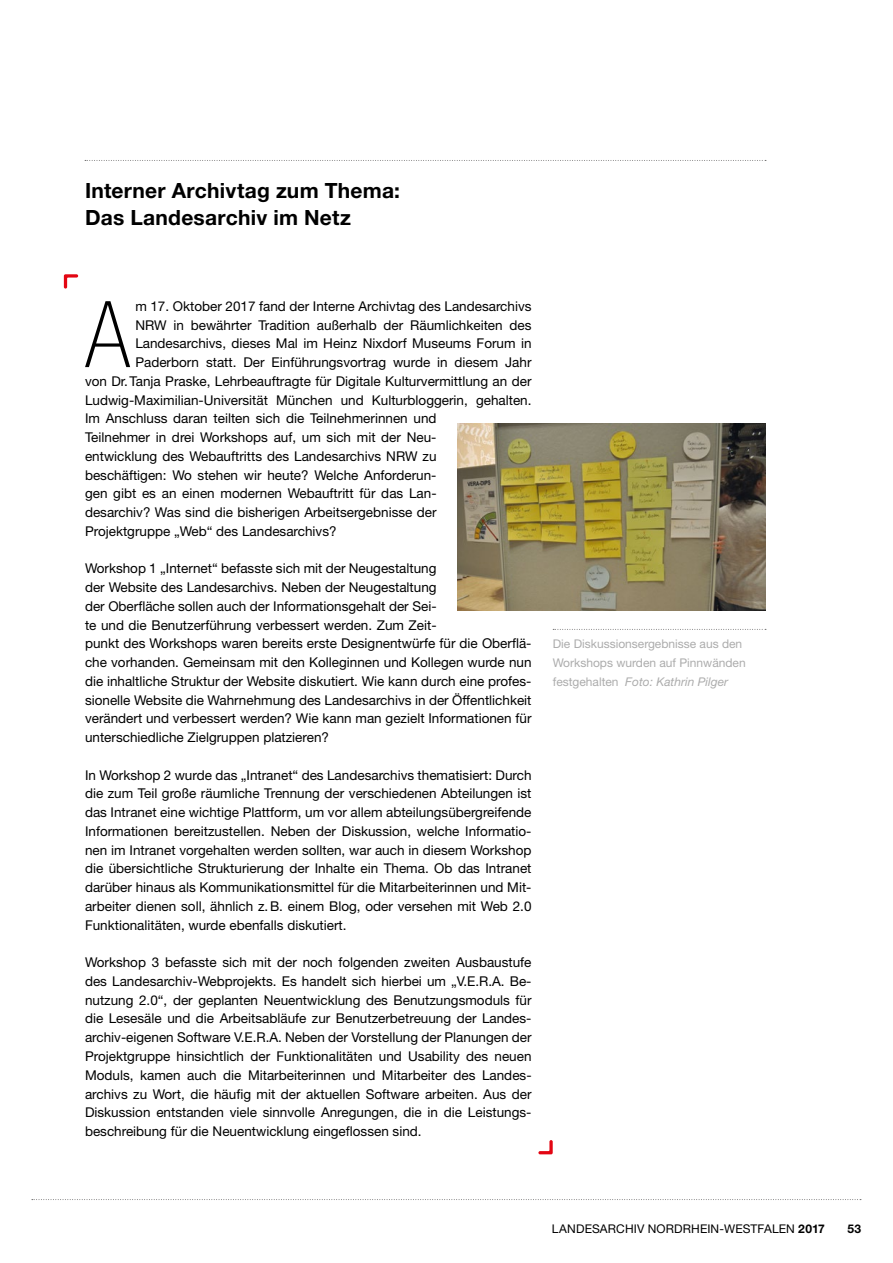
<style>
.page{position:relative;width:893px;height:1263px;background:#fff}
.page>*{position:absolute;margin:0;border:0;box-sizing:border-box;transform-origin:0 0}
.t1{font:100 condensed 92.25px "Helvetica Neue LT Std";color:#000}
.t2{font:700 21px/27px "Helvetica Neue LT Std";letter-spacing:.01em;color:#000}
.t3{font:13.5px/18.8px "Helvetica Neue LT Std";color:#000;text-align:justify}
.t4{font:12px/18.8px "Helvetica Neue LT Std";color:#acacac}
.t5{font:12px "Helvetica Neue LT Std";letter-spacing:.01em;color:#000}
.t6{font:700 12px "Helvetica Neue LT Std";color:#000}
.s1{font-style:italic}
.s2{font-weight:700}
</style>
<div class="page">
<svg style="left:32px;top:1199px;width:829px;height:1px"></svg>
<svg style="left:85px;top:160px;width:681px;height:1px"></svg>
<svg style="left:64px;top:274px;width:14px;height:15px"></svg>
<svg style="left:538px;top:1140px;width:15px;height:14px"></svg>
<img style="left:458px;top:424px;width:307px;height:187px">
<svg style="left:553px;top:629px;width:213px;height:1px"></svg>
<h2 class="t2" style="left:85px;top:177px;width:316px">Interner Archivtag zum Thema:<br>Das Landesarchiv im Netz</h2>
<h1 class="t1" style="left:85px;top:283px;width:46px">A</h1>
<p class="t3" style="left:135px;top:296px;width:398px">m 17. Oktober 2017 fand der Interne Archivtag des Landesarchivs</p>
<p class="t3" style="left:135px;top:315px;width:398px">NRW in bewährter Tradition außerhalb der Räumlichkeiten des</p>
<p class="t3" style="left:135px;top:334px;width:398px">Landesarchivs, dieses Mal im Heinz Nixdorf Museums Forum in</p>
<p class="t3" style="left:135px;top:353px;width:398px">Paderborn statt. Der Einführungsvortrag wurde in diesem Jahr</p>
<p class="t3" style="left:85px;top:371px;width:448px">von Dr.Tanja Praske, Lehrbeauftragte für Digitale Kulturvermittlung an der</p>
<p class="t3" style="left:85px;top:390px;width:448px">Ludwig-Maximilian-Universität München und Kulturbloggerin, gehalten.</p>
<p class="t3" style="left:85px;top:409px;width:353px">Im Anschluss daran teilten sich die Teilnehmerinnen und</p>
<p class="t3" style="left:85px;top:428px;width:353px">Teilnehmer in drei Workshops auf, um sich mit der Neu-</p>
<p class="t3" style="left:85px;top:446px;width:353px">entwicklung des Webauftritts des Landesarchivs NRW zu</p>
<p class="t3" style="left:85px;top:465px;width:353px">beschäftigen: Wo stehen wir heute? Welche Anforderun-</p>
<p class="t3" style="left:85px;top:484px;width:353px">gen gibt es an einen modernen Webauftritt für das Lan-</p>
<p class="t3" style="left:85px;top:503px;width:353px">desarchiv? Was sind die bisherigen Arbeitsergebnisse der</p>
<p class="t3" style="left:85px;top:521px;width:253px">Projektgruppe „Web“ des Landesarchivs?</p>
<p class="t3" style="left:85px;top:559px;width:448px;text-align:left">Workshop 1 „Internet“ befasste sich mit der Neugestaltung<br>der Website des Landesarchivs. Neben der Neugestaltung<br>der Oberfläche sollen auch der Informationsgehalt der Sei-<br>te und die Benutzerführung verbessert werden. Zum Zeit-<br>punkt des Workshops waren bereits erste Designentwürfe für die Oberflä&shy;che vorhanden. Gemeinsam mit den Kolleginnen und Kollegen wurde nun die inhaltliche Struktur der Website diskutiert. Wie kann durch eine profes&shy;sionelle Website die Wahrnehmung des Landesarchivs in der Öffentlichkeit verändert und verbessert werden? Wie kann man gezielt Informationen für unterschiedliche Zielgruppen platzieren?</p>
<p class="t3" style="left:85px;top:765px;width:448px">In Workshop 2 wurde das „Intranet“ des Landesarchivs thematisiert: Durch die zum Teil große räumliche Trennung der verschiedenen Abteilungen ist das Intranet eine wichtige Plattform, um vor allem abteilungsübergreifende Informationen bereitzustellen. Neben der Diskussion, welche Informatio&shy;nen im Intranet vorgehalten werden sollten, war auch in diesem Workshop die übersichtliche Strukturierung der Inhalte ein Thema. Ob das Intranet darüber hinaus als Kommunikationsmittel für die Mitarbeiterinnen und Mit&shy;arbeiter dienen soll, ähnlich z.B. einem Blog, oder versehen mit Web 2.0<br>Funktionalitäten, wurde ebenfalls diskutiert.</p>
<p class="t3" style="left:85px;top:953px;width:448px">Workshop 3 befasste sich mit der noch folgenden zweiten Ausbaustufe des Landesarchiv-Webprojekts. Es handelt sich hierbei um „V.E.R.A. Be&shy;nutzung 2.0“, der geplanten Neuentwicklung des Benutzungsmoduls für die Lesesäle und die Arbeitsabläufe zur Benutzerbetreuung der Landes&shy;archiv-eigenen Software V.E.R.A. Neben der Vorstellung der Planungen der Projektgruppe hinsichtlich der Funktionalitäten und Usability des neuen Moduls, kamen auch die Mitarbeiterinnen und Mitarbeiter des Landes&shy;archivs zu Wort, die häufig mit der aktuellen Software arbeiten. Aus der Diskussion entstanden viele sinnvolle Anregungen, die in die Leistungs&shy;beschreibung für die Neuentwicklung eingeflossen sind.</p>
<p class="t4" style="left:553px;top:634px;width:194px">Die Diskussionsergebnisse aus den<br>Workshops wurden auf Pinnwänden festgehalten <span class="s1">Foto: Kathrin Pilger</span></p>
<p class="t5" style="left:552px;top:1221px;width:274px">LANDESARCHIV NORDRHEIN-WESTFALEN <span class="s2">2017</span></p>
<p class="t6" style="left:847px;top:1221px;width:15px">53</p>
</div>
